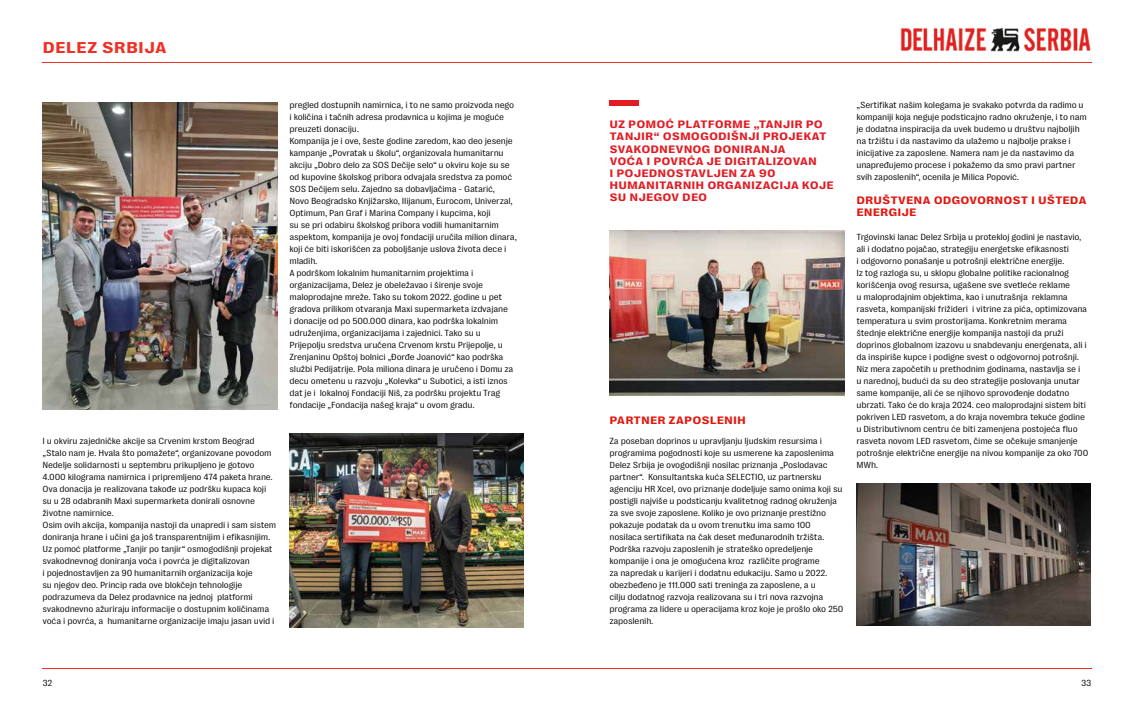
<style>
.page{position:relative;width:1134px;height:709px;background:#fff}
.page>*{position:absolute;margin:0;border:0;box-sizing:border-box;transform-origin:0 0}
.t1{font:700 expanded 16px "PP Right Grotesk Text";color:#ef3026}
.t2{font:700 expanded 11px/12px "PP Right Grotesk Text";color:#e31b23}
.t3{font:700 expanded 11px/12px "PP Right Grotesk Text";color:#e3170e}
.t4{font:9px/12px "PP Right Grotesk Text";letter-spacing:-.025em;color:#000}
</style>
<div class="page">
<img style="left:43px;top:103px;width:235px;height:306px">
<img style="left:290px;top:434px;width:233px;height:193px">
<img style="left:609px;top:230px;width:235px;height:165px">
<img style="left:856px;top:483px;width:234px;height:142px">
<div style="left:609px;top:100px;width:30px;height:6px;background:#e31b23"></div>
<img style="left:901px;top:27px;width:190px;height:25px">
<hr style="left:43px;top:62px;width:1049px;height:1px;background:#ef3026">
<hr style="left:43px;top:668px;width:1049px;height:1px;background:#ef3026">
<h1 class="t1" style="left:43px;top:38px;width:126px">DELEZ SRBIJA</h1>
<p class="t4" style="left:43px;top:435px;width:235px">I u okviru zajedničke akcije sa Crvenim krstom Beograd „Stalo nam je. Hvala što pomažete“, organizovane povodom Nedelje solidarnosti u septembru prikupljeno je gotovo 4.000 kilograma namirnica i pripremljeno 474 paketa hrane.<br>Ova donacija je realizovana takođe uz podršku kupaca koji su u 28 odabranih Maxi supermarketa donirali osnovne životne namirnice.<br>Osim ovih akcija, kompanija nastoji da unapredi i sam sistem doniranja hrane i učini ga još transparentnijim i efikasnijim.<br>Uz pomoć platforme „Tanjir po tanjir“ osmogodišnji projekat svakodnevnog doniranja voća i povrća je digitalizovan<br>i pojednostavljen za 90 humanitarnih organizacija koje<br>su njegov deo. Princip rada ove blokčejn tehnologije podrazumeva da Delez prodavnice na jednoj platformi svakodnevno ažuriraju informacije o dostupnim količinama voća i povrća, a humanitarne organizacije imaju jasan uvid i</p>
<p class="t4" style="left:289px;top:99px;width:229px">pregled dostupnih namirnica, i to ne samo proizvoda nego i količina i tačnih adresa prodavnica u kojima je moguće preuzeti donaciju.<br>Kompanija je i ove, šeste godine zaredom, kao deo jesenje kampanje „Povratak u školu“, organizovala humanitarnu akciju „Dobro delo za SOS Dečije selo“ u okviru koje su se od kupovine školskog pribora odvajala sredstva za pomoć SOS Dečijem selu. Zajedno sa dobavljačima - Gatarić, Novo Beogradsko Knjižarsko, Ilijanum, Eurocom, Univerzal, Optimum, Pan Graf i Marina Company i kupcima, koji<br>su se pri odabiru školskog pribora vodili humanitarnim aspektom, kompanija je ovoj fondaciji uručila milion dinara, koji će biti iskorišćen za poboljšanje uslova života dece i mladih.<br>A podrškom lokalnim humanitarnim projektima i organizacijama, Delez je obeležavao i širenje svoje maloprodajne mreže. Tako su tokom 2022. godine u pet gradova prilikom otvaranja Maxi supermarketa izdvajane<br>i donacije od po 500.000 dinara, kao podrška lokalnim udruženjima, organizacijama i zajednici. Tako su u Prijepolju sredstva uručena Crvenom krstu Prijepolje, u Zrenjaninu Opštoj bolnici „Đorđe Joanović“ kao podrška službi Pedijatrije. Pola miliona dinara je uručeno i Domu za decu ometenu u razvoju „Kolevka“ u Subotici, a isti iznos dat je i lokalnoj Fondaciji Niš, za podršku projektu Trag fondacije „Fondacija našeg kraja“ u ovom gradu.</p>
<p class="t2" style="left:609px;top:119px;width:226px">UZ POMOĆ PLATFORME „TANJIR PO<br>TANJIR“ OSMOGODIŠNJI PROJEKAT<br>SVAKODNEVNOG DONIRANJA<br>VOĆA I POVRĆA JE DIGITALIZOVAN<br>I POJEDNOSTAVLJEN ZA 90<br>HUMANITARNIH ORGANIZACIJA KOJE<br>SU NJEGOV DEO</p>
<p class="t3" style="left:609px;top:415px;width:138px">PARTNER ZAPOSLENIH</p>
<p class="t4" style="left:609px;top:435px;width:235px">Za poseban doprinos u upravljanju ljudskim resursima i programima pogodnosti koje su usmerene ka zaposlenima Delez Srbija je ovogodišnji nosilac priznanja „Poslodavac partner“. Konsultantska kuća SELECTIO, uz partnersku agenciju HR Xcel, ovo priznanje dodeljuje samo onima koji su postigli najviše u podsticanju kvalitetnog radnog okruženja za sve svoje zaposlene. Koliko je ovo priznanje prestižno pokazuje podatak da u ovom trenutku ima samo 100 nosilaca sertifikata na čak deset međunarodnih tržišta.<br>Podrška razvoju zaposlenih je strateško opredeljenje kompanije i ona je omogućena kroz različite programe<br>za napredak u karijeri i dodatnu edukaciju. Samo u 2022. obezbeđeno je 111.000 sati treninga za zaposlene, a u<br>cilju dodatnog razvoja realizovana su i tri nova razvojna programa za lidere u operacijama kroz koje je prošlo oko 250 zaposlenih.</p>
<p class="t4" style="left:856px;top:99px;width:232px">„Sertifikat našim kolegama je svakako potvrda da radimo u kompaniji koja neguje podsticajno radno okruženje, i to nam je dodatna inspiracija da uvek budemo u društvu najboljih na tržištu i da nastavimo da ulažemo u najbolje prakse i inicijative za zaposlene. Namera nam je da nastavimo da unapređujemo procese i pokažemo da smo pravi partner svih zaposlenih“, ocenila je Milica Popović.</p>
<p class="t3" style="left:856px;top:194px;width:232px">DRUŠTVENA ODGOVORNOST I UŠTEDA<br>ENERGIJE</p>
<p class="t4" style="left:856px;top:231px;width:233px">Trgovinski lanac Delez Srbija u protekloj godini je nastavio, ali i dodatno pojačao, strategiju energetske efikasnosti<br>i odgovorno ponašanje u potrošnji električne energije.<br>Iz tog razloga su, u sklopu globalne politike racionalnog korišćenja ovog resursa, ugašene sve svetleće reklame<br>u maloprodajnim objektima, kao i unutrašnja reklamna rasveta, kompanijski frižideri i vitrine za pića, optimizovana temperatura u svim prostorijama. Konkretnim merama štednje električne energije kompanija nastoji da pruži doprinos globalnom izazovu u snabdevanju energenata, ali i da inspiriše kupce i podigne svest o odgovornoj potrošnji.<br>Niz mera započetih u prethodnim godinama, nastavlja se i<br>u narednoj, budući da su deo strategije poslovanja unutar same kompanije, ali će se njihovo sprovođenje dodatno ubrzati. Tako će do kraja 2024. ceo maloprodajni sistem biti pokriven LED rasvetom, a do kraja novembra tekuće godine u Distributivnom centru će biti zamenjena postojeća fluo rasveta novom LED rasvetom, čime se očekuje smanjenje potrošnje električne energije na nivou kompanije za oko 700<br>MWh.</p>
<p class="t4" style="left:43px;top:677px;width:11px">32</p>
<p class="t4" style="left:1081px;top:677px;width:12px">33</p>
</div>
